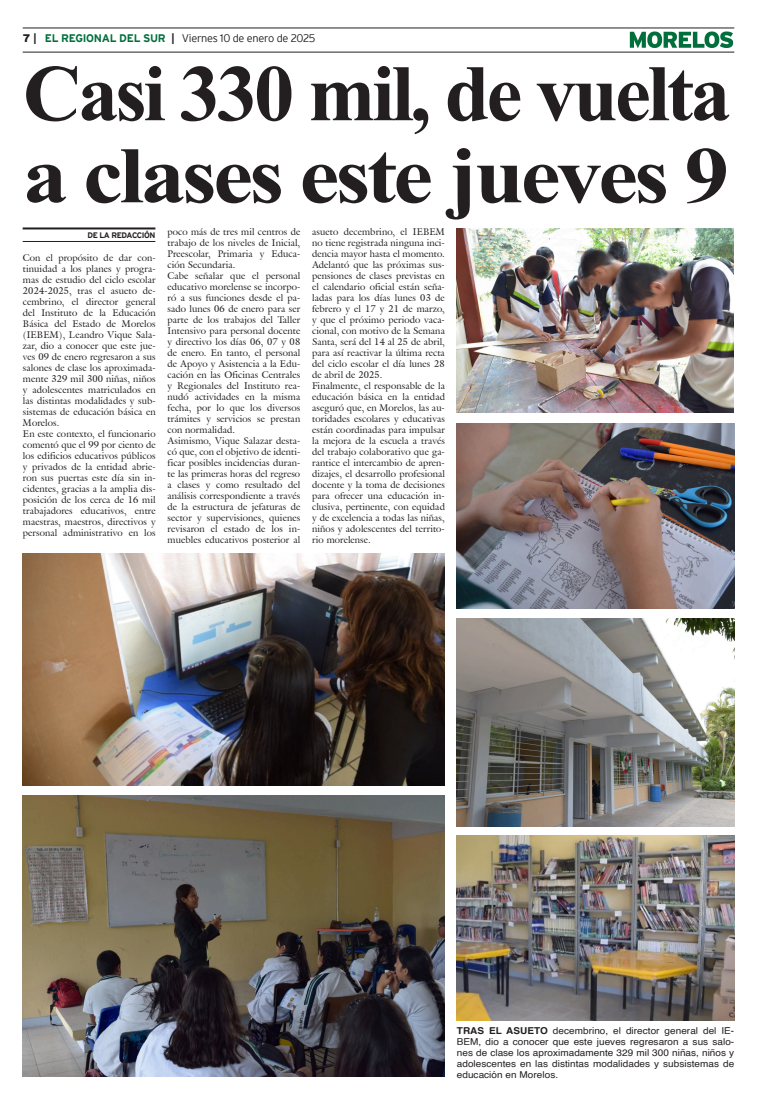
<style>
.page{position:relative;width:757px;height:1106px;background:#fff}
.page>*{position:absolute;margin:0;border:0;box-sizing:border-box;transform-origin:0 0}
.Cabeza_01{font:700 80px "Times New Roman";letter-spacing:-.04em;color:#231f20}
.Cabeza_01-2{font:700 80px "Times New Roman";letter-spacing:-.04em;color:#231f20;scale:1.12 1}
.t1{font:300 11px "Interstate";letter-spacing:-.025em;color:#231f20}
.t2{font:9.5px/11px "Galliard IT Cby BT";letter-spacing:.01em;color:#231f20;text-align:justify}
.Pie_de_foto{font:9.5px/11px "Helvetica";letter-spacing:.005em;color:#231f20;text-align:justify;scale:1.05 1}
.t3{font:700 8px "Interstate";letter-spacing:-.05em;color:#231f20}
.s1{font-weight:900}
.s2{font-weight:700}
.s3{font-weight:700;color:#006f3c}
</style>
<div class="page">
<hr style="left:23px;top:28px;width:711px;height:1px;background:#231f20">
<hr style="left:23px;top:52px;width:711px;height:1px;background:#231f20">
<svg style="left:630px;top:31px;width:103px;height:17px"></svg>
<hr style="left:23px;top:227px;width:132px;height:2px;background:#231f20">
<hr style="left:23px;top:241px;width:132px;height:1px;background:#231f20">
<img style="left:457px;top:228px;width:276px;height:184px">
<img style="left:23px;top:553px;width:422px;height:232px">
<img style="left:457px;top:424px;width:277px;height:185px">
<img style="left:457px;top:618px;width:277px;height:208px">
<img style="left:23px;top:795px;width:422px;height:281px">
<img style="left:457px;top:835px;width:277px;height:185px">
<p class="t1" style="left:23px;top:32px;width:294px"><span class="s1">7</span> <span class="s2">|</span> <span class="s3">EL REGIONAL DEL SUR</span> <span class="s2">|</span> Viernes 10 de enero de 2025</p>
<p class="Cabeza_01" style="left:23px;top:36px;width:709px">Casi 330 mil, de vuelta</p>
<p class="Cabeza_01-2" style="left:23px;top:118px;width:632px">a clases este jueves 9</p>
<p class="t3" style="left:87px;top:231px;width:69px">DE LA REDACCIÓN</p>
<p class="t2" style="left:168px;top:226px;width:134px">poco más de tres mil centros de trabajo de los niveles de Inicial, Preescolar, Primaria y Educa&shy;ción Secundaria.</p>
<p class="t2" style="left:168px;top:270px;width:134px">Cabe señalar que el personal educativo morelense se incorpo&shy;ró a sus funciones desde el pa&shy;sado lunes 06 de enero para ser parte de los trabajos del Taller Intensivo para personal docente y directivo los días 06, 07 y 08 de enero. En tanto, el personal de Apoyo y Asistencia a la Edu&shy;cación en las Oficinas Centrales y Regionales del Instituto rea&shy;nudó actividades en la misma fecha, por lo que los diversos trámites y servicios se prestan con normalidad.</p>
<p class="t2" style="left:168px;top:435px;width:134px">Asimismo, Vique Salazar desta&shy;có que, con el objetivo de identi&shy;ficar posibles incidencias duran&shy;te las primeras horas del regreso a clases y como resultado del análisis correspondiente a través de la estructura de jefaturas de sector y supervisiones, quienes revisaron el estado de los in&shy;muebles educativos posterior al</p>
<p class="t2" style="left:312px;top:226px;width:134px">asueto decembrino, el IEBEM no tiene registrada ninguna inci&shy;dencia mayor hasta el momento.</p>
<p class="t2" style="left:312px;top:259px;width:134px">Adelantó que las próximas sus&shy;pensiones de clases previstas en el calendario oficial están seña&shy;ladas para los días lunes 03 de febrero y el 17 y 21 de marzo, y que el próximo periodo vaca&shy;cional, con motivo de la Semana Santa, será del 14 al 25 de abril, para así reactivar la última recta del ciclo escolar el día lunes 28 de abril de 2025.</p>
<p class="t2" style="left:312px;top:380px;width:134px">Finalmente, el responsable de la educación básica en la entidad aseguró que, en Morelos, las au&shy;toridades escolares y educativas están coordinadas para impulsar la mejora de la escuela a través del trabajo colaborativo que ga&shy;rantice el intercambio de apren&shy;dizajes, el desarrollo profesional docente y la toma de decisiones para ofrecer una educación in&shy;clusiva, pertinente, con equidad y de excelencia a todas las niñas, niños y adolescentes del territo&shy;rio morelense.</p>
<p class="t2" style="left:23px;top:252px;width:134px">Con el propósito de dar con&shy;tinuidad a los planes y progra&shy;mas de estudio del ciclo escolar 2024-2025, tras el asueto de&shy;cembrino, el director general del Instituto de la Educación Básica del Estado de Morelos (IEBEM), Leandro Vique Sala&shy;zar, dio a conocer que este jue&shy;ves 09 de enero regresaron a sus salones de clase los aproximada&shy;mente 329 mil 300 niñas, niños y adolescentes matriculados en las distintas modalidades y sub&shy;sistemas de educación básica en Morelos.</p>
<p class="t2" style="left:23px;top:428px;width:134px">En este contexto, el funcionario comentó que el 99 por ciento de los edificios educativos públicos y privados de la entidad abrie&shy;ron sus puertas este día sin in&shy;cidentes, gracias a la amplia dis&shy;posición de los cerca de 16 mil trabajadores educativos, entre maestras, maestros, directivos y personal administrativo en los</p>
<p class="Pie_de_foto" style="left:457px;top:1025px;width:266px"><span class="s2">TRAS EL ASUETO</span> decembrino, el director general del IE-BEM, dio a conocer que este jueves regresaron a sus salo&shy;nes de clase los aproximadamente 329 mil 300 niñas, niños y adolescentes en las distintas modalidades y subsistemas de educación en Morelos.</p>
</div>
